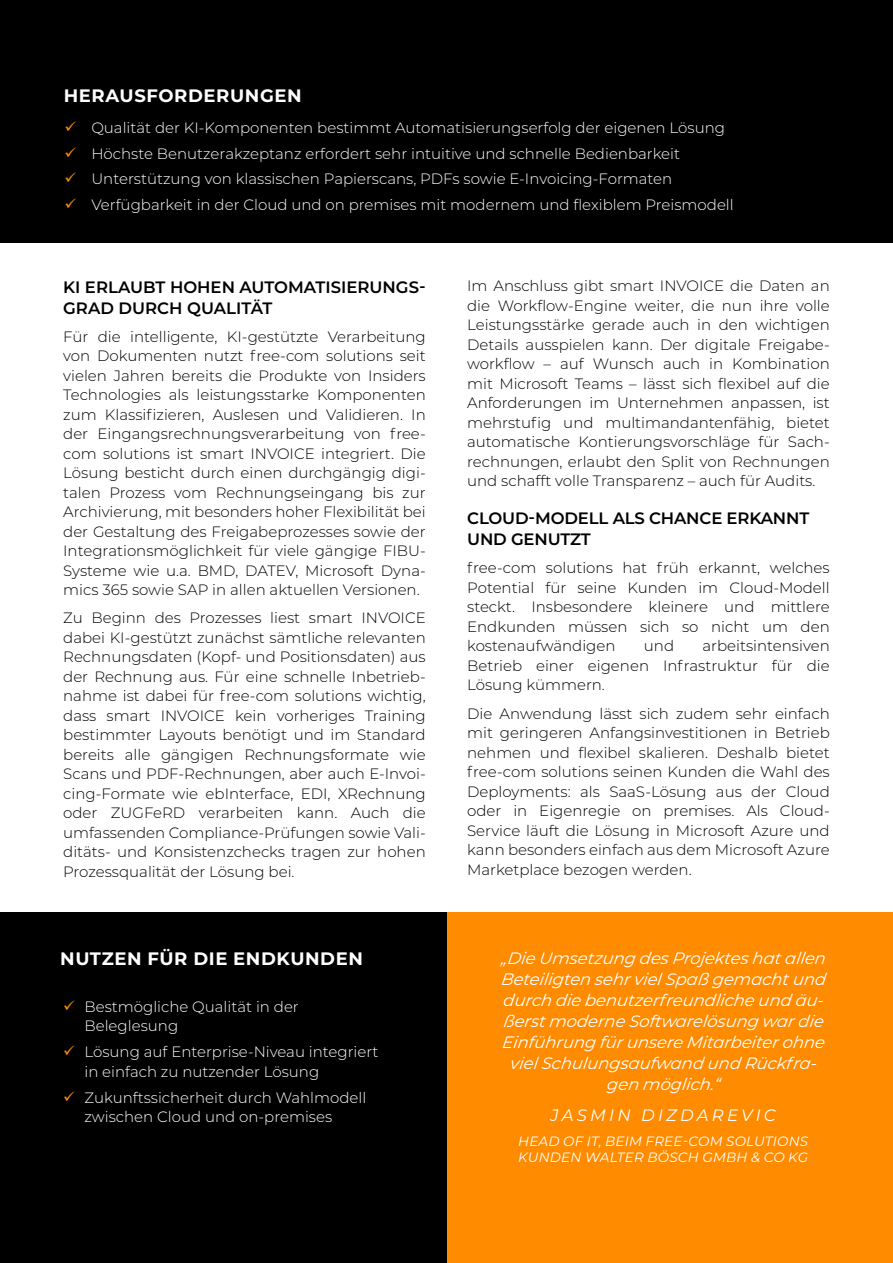
<style>
.page{position:relative;width:893px;height:1263px;background:#fff}
.page>*{position:absolute;margin:0;border:0;box-sizing:border-box;transform-origin:0 0}
.t1{font:700 18px "Montserrat";letter-spacing:.035em;color:#fff}
.t2{font:italic 16.5px/21px "Montserrat";letter-spacing:-.005em;color:#fff;text-align:center}
.t3{font:600 16.5px/21px "Montserrat";letter-spacing:-.01em;color:#000}
.t4{font:italic 16.5px "Montserrat";letter-spacing:.185em;color:#fff}
.t5{font:300 15px/19.5px "Montserrat";color:#000;text-align:justify}
.t6{font:300 15px/25.8px "Montserrat";color:#fff}
.t7{font:italic 13.5px/16.5px "Montserrat";letter-spacing:.015em;color:#fff}
</style>
<div class="page">
<div style="left:0;top:0;width:893px;height:242px;background:#000"></div>
<div style="left:446px;top:912px;width:447px;height:351px;background:#ff8b00"></div>
<div style="left:0;top:912px;width:446px;height:351px;background:#000"></div>
<p class="t1" style="left:64px;top:83px;width:240px">HERAUSFORDERUNGEN</p>
<p class="t6" style="left:91px;top:114px;width:644px">Qualität der KI-Komponenten bestimmt Automatisierungserfolg der eigenen Lösung Höchste Benutzerakzeptanz erfordert sehr intuitive und schnelle Bedienbarkeit Unterstützung von klassischen Papierscans, PDFs sowie E-Invoicing-Formaten Verfügbarkeit in der Cloud und on premises mit modernem und flexiblem Preismodell</p>
<p class="t3" style="left:63px;top:276px;width:364px">KI ERLAUBT HOHEN AUTOMATISIERUNGS-<br>GRAD DURCH QUALITÄT</p>
<p class="t5" style="left:63px;top:326px;width:364px">Für die intelligente, KI-gestützte Verarbeitung von Dokumenten nutzt free-com solutions seit vielen Jahren bereits die Produkte von Insiders Technologies als leistungsstarke Komponenten zum Klassifizieren, Auslesen und Validieren. In der Eingangsrechnungsverarbeitung von free&shy;com solutions ist smart INVOICE integriert. Die Lösung besticht durch einen durchgängig digi&shy;talen Prozess vom Rechnungseingang bis zur Archivierung, mit besonders hoher Flexibilität bei der Gestaltung des Freigabeprozesses sowie der Integrationsmöglichkeit für viele gängige FIBU-Systeme wie u.a. BMD, DATEV, Microsoft Dyna&shy;mics 365 sowie SAP in allen aktuellen Versionen.</p>
<p class="t5" style="left:63px;top:608px;width:364px">Zu Beginn des Prozesses liest smart INVOICE dabei KI-gestützt zunächst sämtliche relevanten Rechnungsdaten (Kopf- und Positionsdaten) aus der Rechnung aus. Für eine schnelle Inbetrieb&shy;nahme ist dabei für free-com solutions wichtig, dass smart INVOICE kein vorheriges Training bestimmter Layouts benötigt und im Standard bereits alle gängigen Rechnungsformate wie Scans und PDF-Rechnungen, aber auch E-Invoi&shy;cing-Formate wie ebInterface, EDI, XRechnung oder ZUGFeRD verarbeiten kann. Auch die umfassenden Compliance-Prüfungen sowie Vali&shy;ditäts- und Konsistenzchecks tragen zur hohen Prozessqualität der Lösung bei.</p>
<p class="t1" style="left:60px;top:946px;width:304px">NUTZEN FÜR DIE ENDKUNDEN</p>
<p class="t6" style="left:84px;top:996px;width:216px;line-height:19.5px">Bestmögliche Qualität in der<br>Beleglesung</p>
<p class="t6" style="left:84px;top:1041px;width:296px;line-height:19.5px">Lösung auf Enterprise-Niveau integriert in einfach zu nutzender Lösung</p>
<p class="t6" style="left:84px;top:1087px;width:283px;line-height:19.5px">Zukunftssicherheit durch Wahlmodell zwischen Cloud und on-premises</p>
<p class="t5" style="left:467px;top:276px;width:364px">Im Anschluss gibt smart INVOICE die Daten an die Workflow-Engine weiter, die nun ihre volle Leistungsstärke gerade auch in den wichtigen Details ausspielen kann. Der digitale Freigabe&shy;workflow – auf Wunsch auch in Kombination mit Microsoft Teams – lässt sich flexibel auf die Anforderungen im Unternehmen anpassen, ist mehrstufig und multimandantenfähig, bietet automatische Kontierungsvorschläge für Sach&shy;rechnungen, erlaubt den Split von Rechnungen und schafft volle Transparenz – auch für Audits.</p>
<p class="t3" style="left:467px;top:507px;width:344px">CLOUD-MODELL ALS CHANCE ERKANNT<br>UND GENUTZT</p>
<p class="t5" style="left:467px;top:558px;width:364px">free-com solutions hat früh erkannt, welches Potential für seine Kunden im Cloud-Modell steckt. Insbesondere kleinere und mittlere Endkunden müssen sich so nicht um den kostenaufwändigen</p>
<p class="t5" style="left:467px;top:636px;width:364px;text-indent:235px">arbeitsintensiven Betrieb einer eigenen Infrastruktur für die Lösung kümmern.</p>
<p class="t5" style="left:467px;top:703px;width:364px">Die Anwendung lässt sich zudem sehr einfach mit geringeren Anfangsinvestitionen in Betrieb nehmen und flexibel skalieren. Deshalb bietet free-com solutions seinen Kunden die Wahl des Deployments: als SaaS-Lösung aus der Cloud oder in Eigenregie on premises. Als Cloud-Service läuft die Lösung in Microsoft Azure und kann besonders einfach aus dem Microsoft Azure Marketplace bezogen werden.</p>
<p class="t5" style="left:644px;top:636px;width:32px">und</p>
<p class="t2" style="left:501px;top:947px;width:330px">„ Die Umsetzung des Projektes hat allen Beteiligten sehr vielSpaß gemacht und durch die benutzerfreundliche und äu&shy;ßerst moderne Softwarelösung war die Einführung für unsere Mitarbeiter ohne vielSchulungsaufwand und Rückfra&shy;gen möglich.“</p>
<p class="t4" style="left:551px;top:1103px;width:227px">JASMIN DIZDAREVIC</p>
<p class="t7" style="left:518px;top:1132px;width:291px">HEAD OF IT, BEIM FREE-COM SOLUTIONS<br>KUNDEN WALTER BÖSCH GMBH &amp; CO KG</p>
</div>
